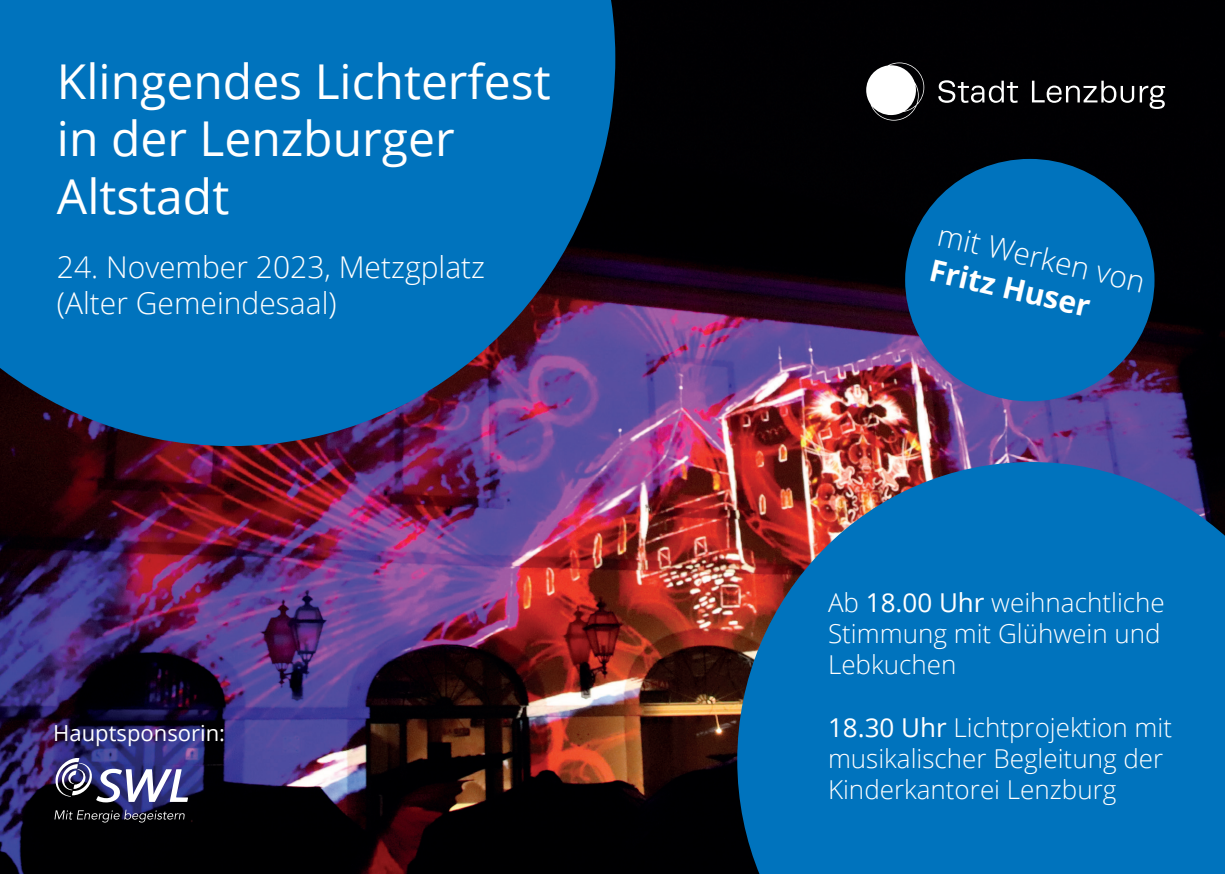
<style>
.page{position:relative;width:1225px;height:874px;background:#fff}
.page>*{position:absolute;margin:0;border:0;box-sizing:border-box;transform-origin:0 0}
.t1{font:48px/57.6px "Open Sans";color:#fff}
.t2{font:300 30px/36px "Open Sans";color:#fff}
.t3{font:700 30px "Open Sans";color:#fff}
.t4{font:300 26px/31.2px "Open Sans";color:#fff}
.t5{font:22px "Open Sans";color:#fff}
.s1{font-weight:400}
</style>
<div class="page">
<img style="left:0;top:0;width:1225px;height:873px">
<svg style="left:0;top:0;width:615px;height:446px;background:#0b67ad"></svg>
<svg style="left:737px;top:462px;width:488px;height:411px;background:#116cad"></svg>
<svg style="left:866px;top:62px;width:58px;height:58px"></svg>
<svg style="left:938px;top:80px;width:80px;height:23px"></svg>
<svg style="left:1032px;top:81px;width:133px;height:28px;background:#373738"></svg>
<svg style="left:55px;top:758px;width:133px;height:44px"></svg>
<svg style="left:55px;top:809px;width:130px;height:13px;background:#2e2e36"></svg>
<div style="left:905px;top:159px;width:249px;height:242px;background:#0073bd;border-radius:50%"></div>
<h1 class="t1" style="left:57px;top:51px;width:495px">Klingendes Lichterfest in der Lenzburger<br>Altstadt</h1>
<p class="t2" style="left:57px;top:248px;width:430px">24. November 2023, Metzgplatz (Alter Gemeindesaal)</p>
<p class="t5" style="left:53px;top:718px;width:173px">Hauptsponsorin:</p>
<p class="t2" style="left:942px;top:216px;width:213px;rotate:13deg">mit Werken von</p>
<p class="t3" style="left:935px;top:248px;width:165px;rotate:13deg">Fritz Huser</p>
<p class="t4" style="left:828px;top:585px;width:338px">Ab <span class="s1">18.00 Uhr</span> weihnachtliche<br>Stimmung mit Glühwein und<br>Lebkuchen</p>
<p class="t4" style="left:828px;top:710px;width:346px"><span class="s1">18.30 Uhr</span> Lichtprojektion mit musikalischer Begleitung der<br>Kinderkantorei Lenzburg</p>
</div>
